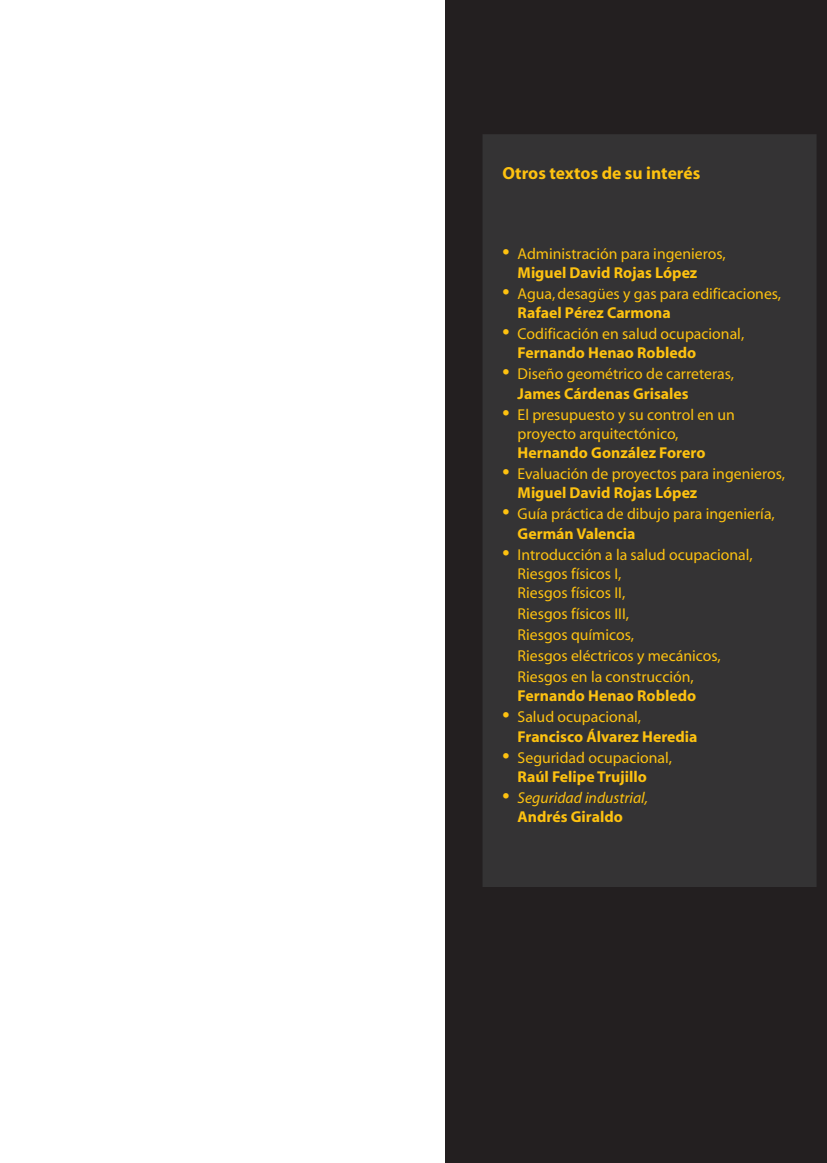
<style>
.page{position:relative;width:827px;height:1163px;background:#fff}
.page>*{position:absolute;margin:0;border:0;box-sizing:border-box;transform-origin:0 0}
.t1{font:700 17.5px "Myriad";color:#fec210}
.t2{font:15.75px/19.2px "Myriad";color:#fec210}
.t3{font:700 15.75px/19.2px "Myriad";color:#fec210}
.t4{font:italic 15.75px/19.2px "Myriad";color:#fec210}
.s1{font-weight:700;font-size:21px}
.s2{font-weight:700}
.s3{font-size:21px}
.s4{font-weight:400}
.s5{font-weight:700;font-style:normal;font-size:21px}
.s6{font-weight:700;font-style:normal}
</style>
<div class="page">
<div style="left:445px;top:0;width:382px;height:1163px;background:#231f20"></div>
<div style="left:483px;top:134px;width:334px;height:753px;background:#343334"></div>
<p class="t1" style="left:502px;top:166px;width:199px">Otros textos de su interés</p>
<p class="t2" style="left:517px;top:245px;width:210px;text-indent:-15px"><span class="s1">•</span> Administración para ingenieros,<br><span class="s2">Miguel David Rojas López</span></p>
<p class="t2" style="left:517px;top:285px;width:265px;text-indent:-15px"><span class="s1">•</span> Agua, desagües y gas para edificaciones,<br><span class="s2">Rafael Pérez Carmona</span></p>
<p class="t2" style="left:517px;top:325px;width:228px;text-indent:-15px"><span class="s1">•</span> Codificación en salud ocupacional,<br><span class="s2">Fernando Henao Robledo</span></p>
<p class="t2" style="left:517px;top:366px;width:218px;text-indent:-15px"><span class="s1">•</span> Diseño geométrico de carreteras,<br><span class="s2">James Cárdenas Grisales</span></p>
<p class="t2" style="left:517px;top:406px;width:219px;text-indent:-15px"><span class="s1">•</span> El presupuesto y su control en un proyecto arquitectónico,</p>
<p class="t3" style="left:517px;top:444px;width:189px">Hernando González Forero</p>
<p class="t2" style="left:517px;top:465px;width:269px;text-indent:-15px"><span class="s1">•</span> Evaluación de proyectos para ingenieros,<br><span class="s2">Miguel David Rojas López</span></p>
<p class="t2" style="left:517px;top:506px;width:259px;text-indent:-15px"><span class="s1">•</span> Guía práctica de dibujo para ingeniería,<br><span class="s2">Germán Valencia</span></p>
<p class="t2" style="left:517px;top:546px;width:237px;text-indent:-15px"><span class="s1">•</span> Introducción a la salud ocupacional,<br>Riesgos físicos I,<br>Riesgos físicos II,</p>
<p class="t2" style="left:517px;top:604px;width:205px;line-height:21px">Riesgos físicos III,<br>Riesgos químicos,<br>Riesgos eléctricos y mecánicos,<br>Riesgos en la construcción,</p>
<p class="t3" style="left:517px;top:688px;width:180px">Fernando Henao Robledo</p>
<p class="t3" style="left:517px;top:709px;width:181px;text-indent:-15px"><span class="s3">•</span> <span class="s4">Salud ocupacional,<br></span>Francisco Álvarez Heredia</p>
<p class="t2" style="left:517px;top:749px;width:156px;text-indent:-15px"><span class="s1">•</span> Seguridad ocupacional,<br><span class="s2">Raúl Felipe Trujillo</span></p>
<p class="t4" style="left:517px;top:789px;width:132px;text-indent:-15px"><span class="s5">•</span> Seguridad industrial,<br><span class="s6">Andrés Giraldo</span></p>
</div>
